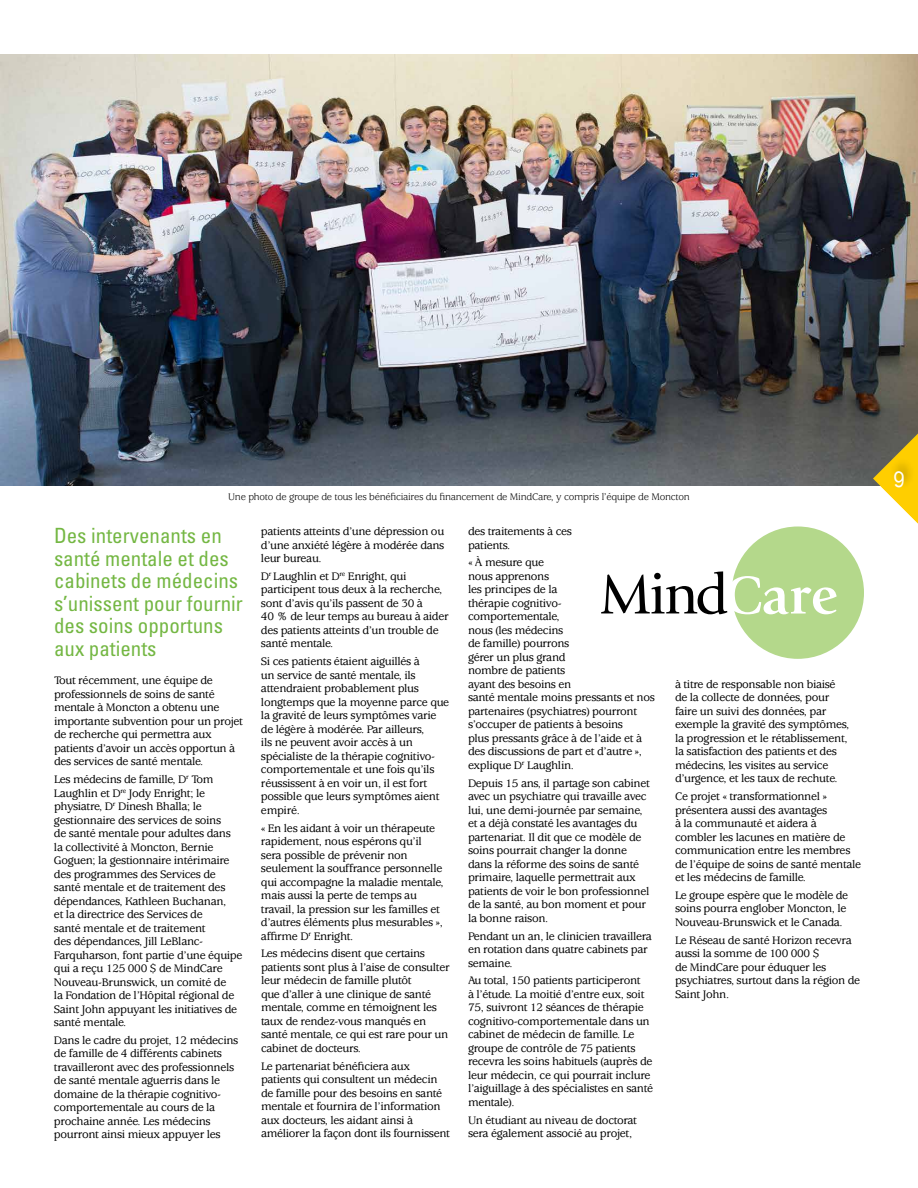
<style>
.page{position:relative;width:918px;height:1188px;background:#fff}
.page>*{position:absolute;margin:0;border:0;box-sizing:border-box;transform-origin:0 0}
.t1{font:700 24px "Rawengulk";color:#fff}
.t2{font:condensed 21px/22.5px "Univers";color:#74b743}
.t3{font:500 12px/13.5px "Usherwood";letter-spacing:-.025em;color:#000}
.t4{font:10.5px "Usherwood";letter-spacing:-.025em;color:#000}
</style>
<div class="page">
<img style="left:0;top:54px;width:918px;height:432px">
<svg style="left:873px;top:393px;width:45px;height:131px"></svg>
<div style="left:890px;top:458px;width:25px;height:32px;background:#000;opacity:.37"></div>
<div style="left:732px;top:526px;width:132px;height:133px;background:#b4d88b;border-radius:50%"></div>
<svg style="left:601px;top:571px;width:236px;height:43px"></svg>
<p class="t4" style="left:228px;top:491px;width:463px">Une photo de groupe de tous les bénéficiaires du financement de MindCare, y compris l’équipe de Moncton</p>
<h2 class="t2" style="left:54px;top:524px;width:190px">Des intervenants en santé mentale et des cabinets de médecins s’unissent pour fournir des soins opportuns aux patients</h2>
<p class="t3" style="left:54px;top:674px;width:190px">Tout récemment, une équipe de professionnels de soins de santé mentale à Moncton a obtenu une importante subvention pour un projet de recherche qui permettra aux patients d’avoir un accès opportun à des services de santé mentale.</p>
<p class="t3" style="left:54px;top:773px;width:190px">Les médecins de famille, D<sup>r</sup> Tom<br>Laughlin et D<sup>re</sup> Jody Enright; le physiatre, D<sup>r</sup> Dinesh Bhalla; le gestionnaire des services de soins<br>de santé mentale pour adultes dans la collectivité à Moncton, Bernie<br>Goguen; la gestionnaire intérimaire des programmes des Services de santé mentale et de traitement des dépendances, Kathleen Buchanan,<br>et la directrice des Services de<br>santé mentale et de traitement<br>des dépendances, Jill LeBlanc-<br>Farquharson, font partie d’une équipe qui a reçu 125 000 $ de MindCare<br>Nouveau-Brunswick, un comité de<br>la Fondation de l’Hôpital régional de<br>Saint John appuyant les initiatives de santé mentale.</p>
<p class="t3" style="left:54px;top:1034px;width:186px">Dans le cadre du projet, 12 médecins de famille de 4 différents cabinets travailleront avec des professionnels de santé mentale aguerris dans le domaine de la thérapie cognitivo&shy;comportementale au cours de la prochaine année. Les médecins pourront ainsi mieux appuyer les</p>
<p class="t3" style="left:261px;top:525px;width:185px;text-align:justify">patients atteints d’une dépression ou d’une anxiété légère à modérée dans leur bureau.</p>
<p class="t3" style="left:261px;top:570px;width:189px">D<sup>r</sup> Laughlin et D<sup>re</sup> Enright, qui participent tous deux à la recherche, sont d’avis qu’ils passent de 30 à<br>40 % de leur temps au bureau à aider des patients atteints d’un trouble de santé mentale.</p>
<p class="t3" style="left:261px;top:655px;width:190px">Si ces patients étaient aiguillés à<br>un service de santé mentale, ils attendraient probablement plus longtemps que la moyenne parce que la gravité de leurs symptômes varie de légère à modérée. Par ailleurs,<br>ils ne peuvent avoir accès à un spécialiste de la thérapie cognitivo&shy;comportementale et une fois qu’ils réussissent à en voir un, il est fort possible que leurs symptômes aient empiré.</p>
<p class="t3" style="left:261px;top:821px;width:184px">« En les aidant à voir un thérapeute rapidement, nous espérons qu’il sera possible de prévenir non seulement la souffrance personnelle qui accompagne la maladie mentale, mais aussi la perte de temps au travail, la pression sur les familles et d’autres éléments plus mesurables », affirme D<sup>r</sup> Enright.</p>
<p class="t3" style="left:261px;top:947px;width:190px">Les médecins disent que certains patients sont plus à l’aise de consulter leur médecin de famille plutôt<br>que d’aller à une clinique de santé mentale, comme en témoignent les taux de rendez-vous manqués en santé mentale, ce qui est rare pour un cabinet de docteurs.</p>
<p class="t3" style="left:261px;top:1059px;width:190px">Le partenariat bénéficiera aux patients qui consultent un médecin de famille pour des besoins en santé mentale et fournira de l’information aux docteurs, les aidant ainsi à améliorer la façon dont ils fournissent</p>
<p class="t3" style="left:468px;top:525px;width:106px">des traitements à ces patients.</p>
<p class="t3" style="left:468px;top:556px;width:188px">« À mesure que<br>nous apprenons<br>les principes de la<br>thérapie cognitivo&shy;comportementale,<br>nous (les médecins<br>de famille) pourrons<br>gérer un plus grand<br>nombre de patients<br>ayant des besoins en<br>santé mentale moins pressants et nos partenaires (psychiatres) pourront s’occuper de patients à besoins<br>plus pressants grâce à de l’aide et à des discussions de part et d’autre », explique D<sup>r</sup> Laughlin.</p>
<p class="t3" style="left:468px;top:776px;width:183px">Depuis 15 ans, il partage son cabinet avec un psychiatre qui travaille avec lui, une demi-journée par semaine, et a déjà constaté les avantages du partenariat. Il dit que ce modèle de soins pourrait changer la donne dans la réforme des soins de santé primaire, laquelle permettrait aux patients de voir le bon professionnel de la santé, au bon moment et pour la bonne raison.</p>
<p class="t3" style="left:468px;top:929px;width:185px">Pendant un an, le clinicien travaillera en rotation dans quatre cabinets par semaine.</p>
<p class="t3" style="left:468px;top:974px;width:187px">Au total, 150 patients participeront<br>à l’étude. La moitié d’entre eux, soit 75, suivront 12 séances de thérapie cognitivo-comportementale dans un cabinet de médecin de famille. Le groupe de contrôle de 75 patients recevra les soins habituels (auprès de leur médecin, ce qui pourrait inclure l’aiguillage à des spécialistes en santé mentale).</p>
<p class="t3" style="left:468px;top:1113px;width:171px">Un étudiant au niveau de doctorat sera également associé au projet,</p>
<p class="t3" style="left:675px;top:677px;width:176px">à titre de responsable non biaisé de la collecte de données, pour faire un suivi des données, par exemple la gravité des symptômes, la progression et le rétablissement, la satisfaction des patients et des médecins, les visites au service d’urgence, et les taux de rechute.</p>
<p class="t3" style="left:675px;top:790px;width:188px">Ce projet « transformationnel » présentera aussi des avantages<br>à la communauté et aidera à combler les lacunes en matière de communication entre les membres de l’équipe de soins de santé mentale et les médecins de famille.</p>
<p class="t3" style="left:675px;top:889px;width:175px">Le groupe espère que le modèle de soins pourra englober Moncton, le<br>Nouveau-Brunswick et le Canada.</p>
<p class="t3" style="left:675px;top:933px;width:187px">Le Réseau de santé Horizon recevra aussi la somme de 100 000 $<br>de MindCare pour éduquer les psychiatres, surtout dans la région de<br>Saint John.</p>
<h1 class="t1" style="left:893px;top:466px;width:13px">9</h1>
</div>
